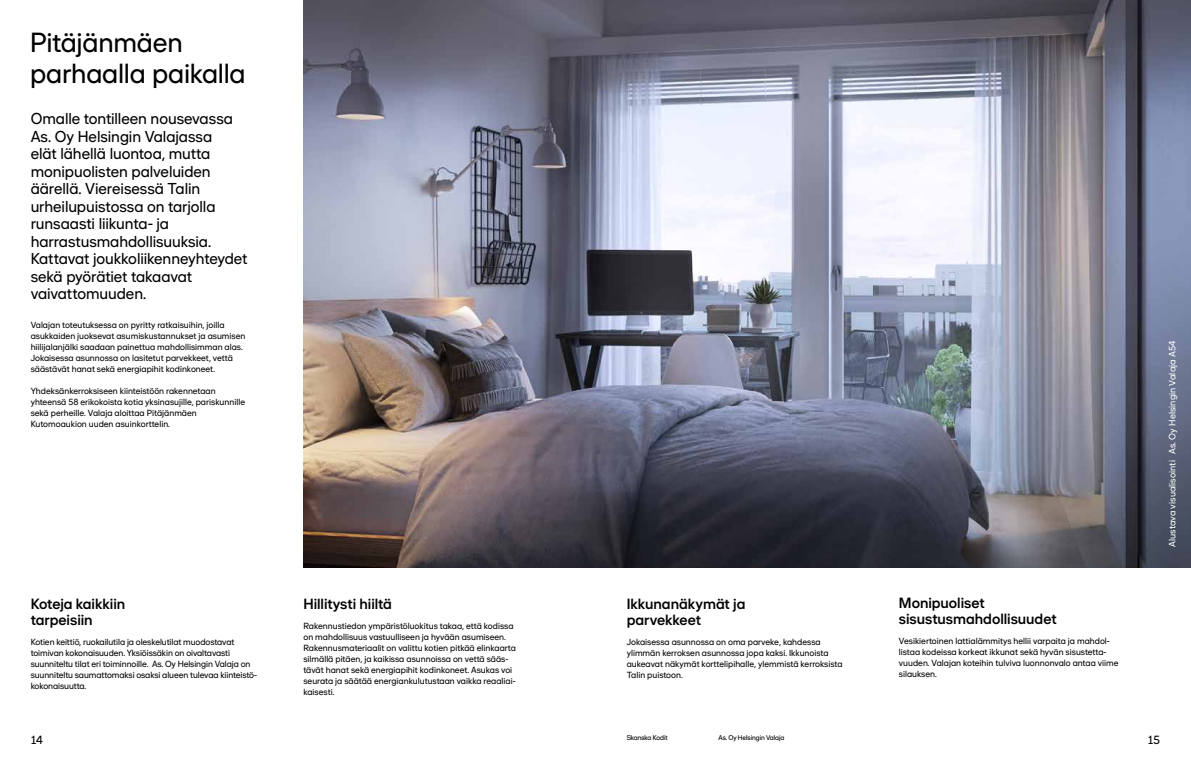
<style>
.page{position:relative;width:1191px;height:766px;background:#fff}
.page>*{position:absolute;margin:0;border:0;box-sizing:border-box;transform-origin:0 0}
.t1{font:28px/30.5px "Shape Sans";letter-spacing:-.01em;color:#000}
.t2{font:16px/17.5px "Shape Sans";letter-spacing:-.005em;color:#000}
.t3{font:500 15px/16px "Shape Sans";letter-spacing:-.005em;color:#000}
.t4{font:12px "Shape Sans Display";color:#000}
.t5{font:9.4px "Shape Sans";letter-spacing:.005em;color:#fff}
.t6{font:9px/11px "Shape Sans";color:#000}
.t7{font:7px "Shape Sans Display";color:#000}
</style>
<div class="page">
<img style="left:303px;top:0;width:888px;height:567px">
<h1 class="t1" style="left:30px;top:27px;width:217px">Pitäjänmäen parhaalla paikalla</h1>
<p class="t2" style="left:31px;top:109px;width:218px">Omalle tontilleen nousevassa<br>As. Oy Helsingin Valajassa<br>elät lähellä luontoa, mutta monipuolisten palveluiden äärellä. Viereisessä Talin urheilupuistossa on tarjolla runsaasti liikunta- ja harrastusmahdollisuuksia.<br>Kattavat joukkoliikenneyhteydet sekä pyörätiet takaavat vaivattomuuden.</p>
<p class="t6" style="left:31px;top:319px;width:216px">Valajan toteutuksessa on pyritty ratkaisuihin, joilla asukkaiden juoksevat asumiskustannukset ja asumisen hiilijalanjälki saadaan painettua mahdollisimman alas.<br>Jokaisessa asunnossa on lasitetut parvekkeet, vettä säästävät hanat sekä energiapihit kodinkoneet.</p>
<p class="t6" style="left:31px;top:385px;width:216px">Yhdeksänkerroksiseen kiinteistöön rakennetaan yhteensä 58 erikokoista kotia yksinasujille, pariskunnille sekä perheille. Valaja aloittaa Pitäjänmäen Kutomoaukion uuden asuinkorttelin.</p>
<p class="t5" style="left:1166px;top:547px;width:208px;rotate:-90deg">Alustava visualisointi As. Oy Helsingin Valaja A54</p>
<h3 class="t3" style="left:31px;top:595px;width:96px">Koteja kaikkiin tarpeisiin</h3>
<p class="t6" style="left:31px;top:635px;width:228px">Kotien keittiö, ruokailutila ja oleskelutilat muodostavat toimivan kokonaisuuden. Yksiöissäkin on oivaltavasti suunniteltu tilat eri toiminnoille. As. Oy Helsingin Valaja on suunniteltu saumattomaksi osaksi alueen tulevaa kiinteistö&shy;kokonaisuutta.</p>
<h3 class="t3" style="left:303px;top:595px;width:90px">Hillitysti hiiltä</h3>
<p class="t6" style="left:303px;top:619px;width:214px">Rakennustiedon ympäristöluokitus takaa, että kodissa on mahdollisuus vastuulliseen ja hyvään asumiseen.<br>Rakennusmateriaalit on valittu kotien pitkää elinkaarta silmällä pitäen, ja kaikissa asunnoissa on vettä sääs&shy;tävät hanat sekä energiapihit kodinkoneet. Asukas voi seurata ja säätää energiankulutustaan vaikka reaaliai&shy;kaisesti.</p>
<h3 class="t3" style="left:626px;top:595px;width:120px">Ikkunanäkymät ja parvekkeet</h3>
<p class="t6" style="left:626px;top:635px;width:217px">Jokaisessa asunnossa on oma parveke, kahdessa ylimmän kerroksen asunnossa jopa kaksi. Ikkunoista aukeavat näkymät korttelipihalle, ylemmistä kerroksista Talin puistoon.</p>
<h3 class="t3" style="left:899px;top:594px;width:159px">Monipuoliset sisustusmahdollisuudet</h3>
<p class="t6" style="left:899px;top:635px;width:221px">Vesikiertoinen lattialämmitys hellii varpaita ja mahdol&shy;listaa kodeissa korkeat ikkunat sekä hyvän sisustetta&shy;vuuden. Valajan koteihin tulviva luonnonvalo antaa viime silauksen.</p>
<p class="t7" style="left:626px;top:733px;width:43px">Skanska Kodit</p>
<p class="t7" style="left:718px;top:733px;width:67px">As. Oy Helsingin Valaja</p>
<h3 class="t4" style="left:31px;top:732px;width:13px">14</h3>
<h3 class="t4" style="left:1148px;top:732px;width:13px">15</h3>
</div>
